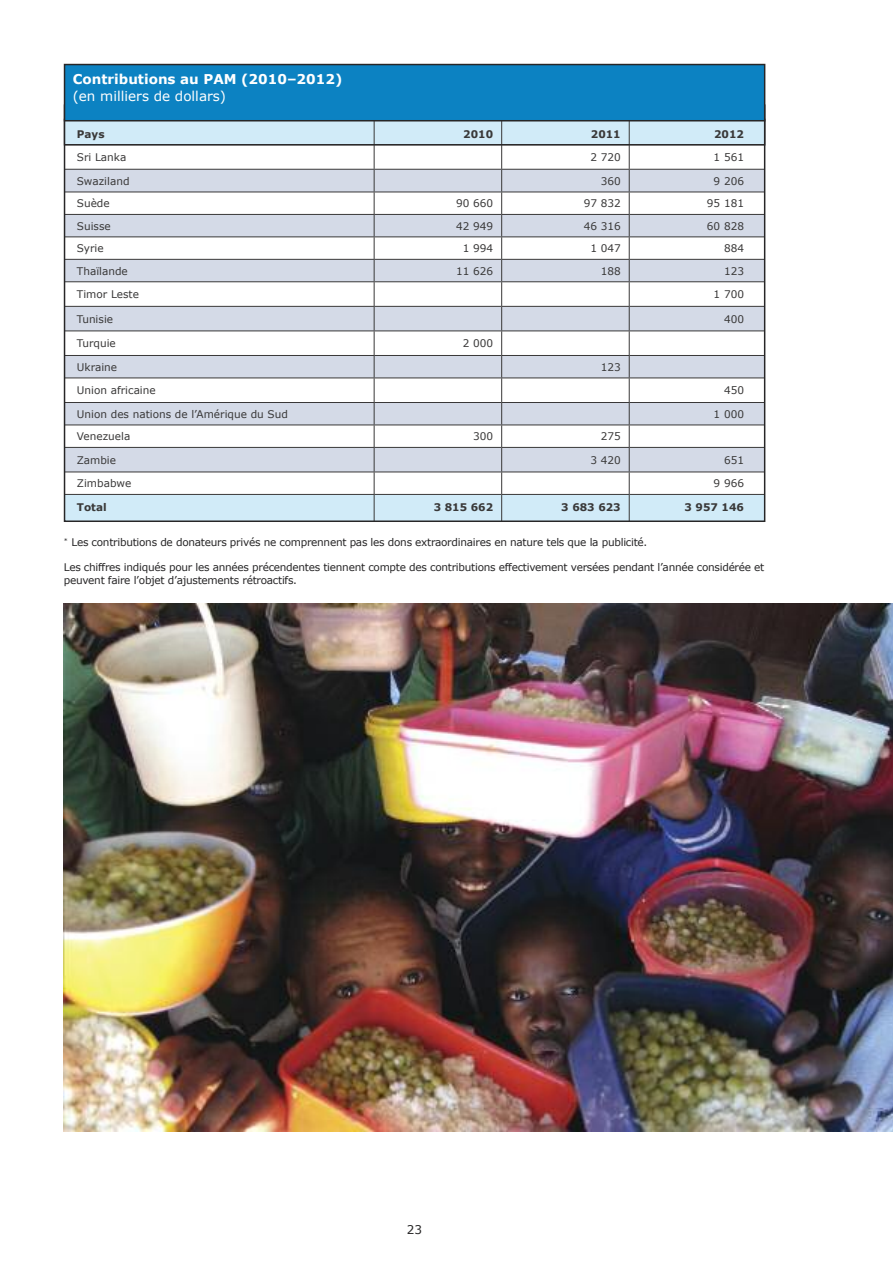
<style>
.page{position:relative;width:893px;height:1263px;background:#fff}
.page>*{position:absolute;margin:0;border:0;box-sizing:border-box;transform-origin:0 0}
.t1{font:700 13.5px "Verdana";color:#fff}
.t2{font:13.5px "Verdana";color:#fff}
.t3{font:12px "Verdana";color:#272627}
.t4{font:10.5px/12.6px "Verdana";letter-spacing:-.025em;color:#272627}
.t5{font:10.5px "Verdana";color:#393838}
.t6{font:700 10.5px "Verdana";color:#393838}
</style>
<div class="page">
<svg style="left:65px;top:122px;width:700px;height:398px"></svg>
<div style="left:64px;top:119px;width:701px;height:27px;border:2px solid #272627"></div>
<div style="left:65px;top:65px;width:699px;height:55px;background:#0c82c2"></div>
<div style="left:64px;top:64px;width:701px;height:57px;border:2px solid #272627"></div>
<img style="left:64px;top:604px;width:829px;height:528px">
<p class="t1" style="left:73px;top:71px;width:271px">Contributions au PAM (2010–2012)</p>
<p class="t2" style="left:73px;top:87px;width:155px">(en milliers de dollars)</p>
<p class="t5" style="left:456px;top:126px;width:39px">13 017</p>
<p class="t5" style="left:601px;top:126px;width:22px">614</p>
<p class="t6" style="left:77px;top:127px;width:29px">Pays</p>
<p class="t6" style="left:463px;top:127px;width:31px">2010</p>
<p class="t6" style="left:591px;top:127px;width:31px">2011</p>
<p class="t6" style="left:714px;top:127px;width:31px">2012</p>
<p class="t5" style="left:77px;top:152px;width:9px">A</p>
<p class="t5" style="left:77px;top:150px;width:51px">Sri Lanka</p>
<p class="t5" style="left:590px;top:150px;width:32px">2 720</p>
<p class="t5" style="left:714px;top:150px;width:32px">1 561</p>
<p class="t5" style="left:77px;top:174px;width:54px">Swaziland</p>
<p class="t5" style="left:601px;top:174px;width:22px">360</p>
<p class="t5" style="left:714px;top:174px;width:32px">9 206</p>
<p class="t5" style="left:77px;top:197px;width:34px">Suède</p>
<p class="t5" style="left:456px;top:197px;width:39px">90 660</p>
<p class="t5" style="left:584px;top:197px;width:39px">97 832</p>
<p class="t5" style="left:707px;top:197px;width:39px">95 181</p>
<p class="t5" style="left:77px;top:219px;width:35px">Suisse</p>
<p class="t5" style="left:456px;top:219px;width:39px">42 949</p>
<p class="t5" style="left:584px;top:219px;width:39px">46 316</p>
<p class="t5" style="left:707px;top:219px;width:39px">60 828</p>
<p class="t5" style="left:77px;top:242px;width:28px">Syrie</p>
<p class="t5" style="left:463px;top:242px;width:32px">1 994</p>
<p class="t5" style="left:590px;top:242px;width:32px">1 047</p>
<p class="t5" style="left:724px;top:242px;width:22px">884</p>
<p class="t5" style="left:77px;top:264px;width:52px">Thaïlande</p>
<p class="t5" style="left:456px;top:264px;width:39px">11 626</p>
<p class="t5" style="left:601px;top:264px;width:22px">188</p>
<p class="t5" style="left:724px;top:264px;width:22px">123</p>
<p class="t5" style="left:77px;top:287px;width:64px">Timor Leste</p>
<p class="t5" style="left:714px;top:287px;width:32px">1 700</p>
<p class="t5" style="left:77px;top:312px;width:38px">Tunisie</p>
<p class="t5" style="left:724px;top:312px;width:22px">400</p>
<p class="t5" style="left:77px;top:337px;width:40px">Turquie</p>
<p class="t5" style="left:463px;top:337px;width:32px">2 000</p>
<p class="t5" style="left:77px;top:360px;width:42px">Ukraine</p>
<p class="t5" style="left:601px;top:360px;width:22px">123</p>
<p class="t5" style="left:77px;top:384px;width:80px">Union africaine</p>
<p class="t5" style="left:724px;top:384px;width:22px">450</p>
<p class="t5" style="left:77px;top:407px;width:213px">Union des nations de l’Amérique du Sud</p>
<p class="t5" style="left:714px;top:407px;width:32px">1 000</p>
<p class="t5" style="left:77px;top:430px;width:55px">Venezuela</p>
<p class="t5" style="left:473px;top:430px;width:22px">300</p>
<p class="t5" style="left:601px;top:430px;width:22px">275</p>
<p class="t5" style="left:77px;top:453px;width:41px">Zambie</p>
<p class="t5" style="left:590px;top:453px;width:32px">3 420</p>
<p class="t5" style="left:724px;top:453px;width:22px">651</p>
<p class="t5" style="left:77px;top:477px;width:56px">Zimbabwe</p>
<p class="t5" style="left:714px;top:477px;width:32px">9 966</p>
<p class="t6" style="left:77px;top:500px;width:31px">Total</p>
<p class="t6" style="left:434px;top:500px;width:61px">3 815 662</p>
<p class="t6" style="left:561px;top:500px;width:61px">3 683 623</p>
<p class="t6" style="left:685px;top:500px;width:61px">3 957 146</p>
<p class="t4" style="left:64px;top:536px;width:585px"><sup>*</sup> Les contributions de donateurs privés ne comprennent pas les dons extraordinaires en nature tels que la publicité.</p>
<p class="t4" style="left:64px;top:561px;width:702px">Les chiffres indiqués pour les années précendentes tiennent compte des contributions effectivement versées pendant l’année considérée et peuvent faire l’objet d’ajustements rétroactifs.</p>
<p class="t3" style="left:407px;top:1222px;width:17px">23</p>
</div>
